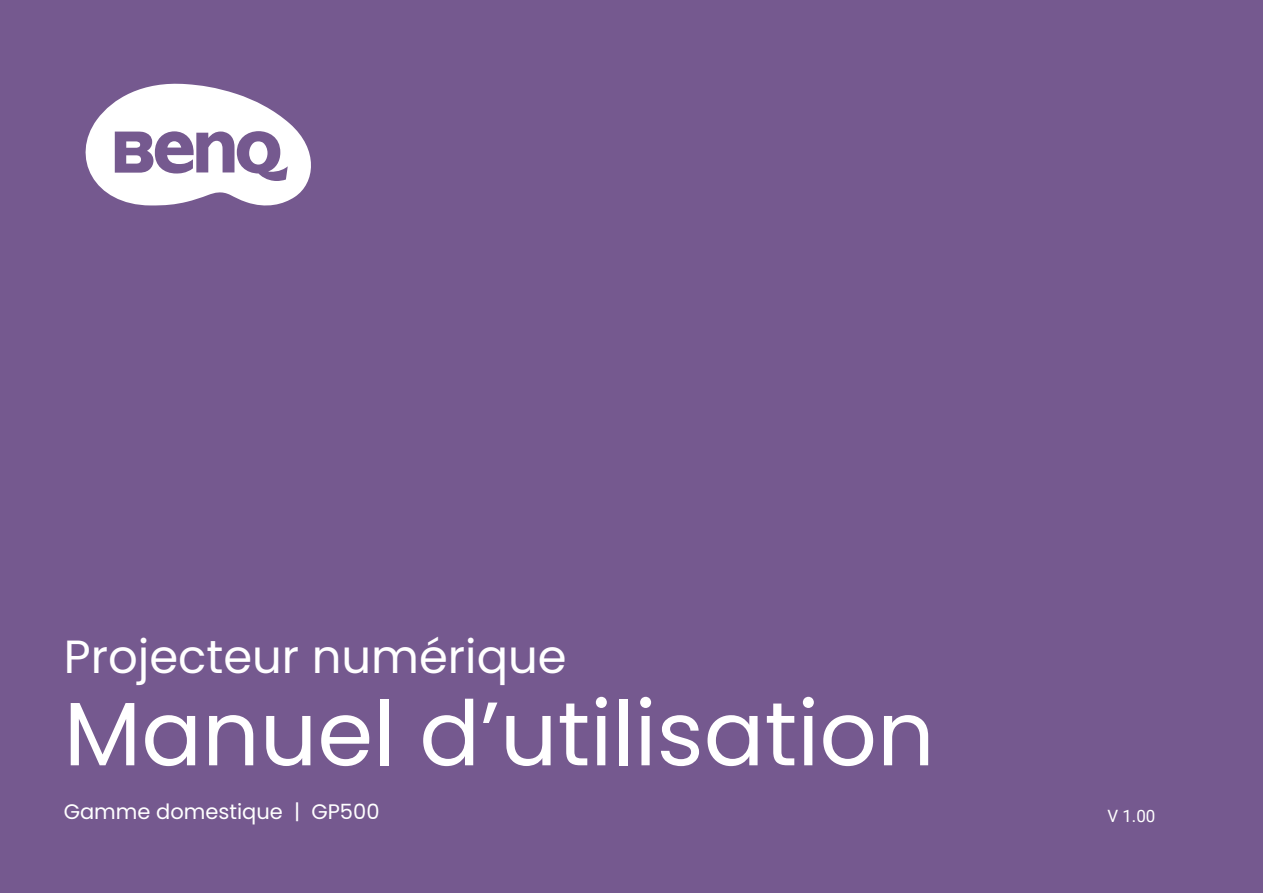
<style>
.page{position:relative;width:1263px;height:893px;background:#75598f}
.page>*{position:absolute;margin:0;border:0;box-sizing:border-box;transform-origin:0 0}
.t1{font:90px "Poppins";color:#fff}
.t2{font:46.5px "Poppins";color:#fff}
.t3{font:21px "Poppins";color:#fff}
.t4{font:16.95px "Roboto";color:#fff}
</style>
<div class="page">
<svg style="left:85px;top:83px;width:226px;height:123px"></svg>
<h2 class="t2" style="left:64px;top:629px;width:504px">Projecteur numérique</h2>
<h1 class="t1" style="left:64px;top:682px;width:872px">Manuel d’utilisation</h1>
<p class="t3" style="left:64px;top:800px;width:317px">Gamme domestique | GP500</p>
<p class="t4" style="left:1107px;top:804px;width:50px">V 1.00</p>
</div>
